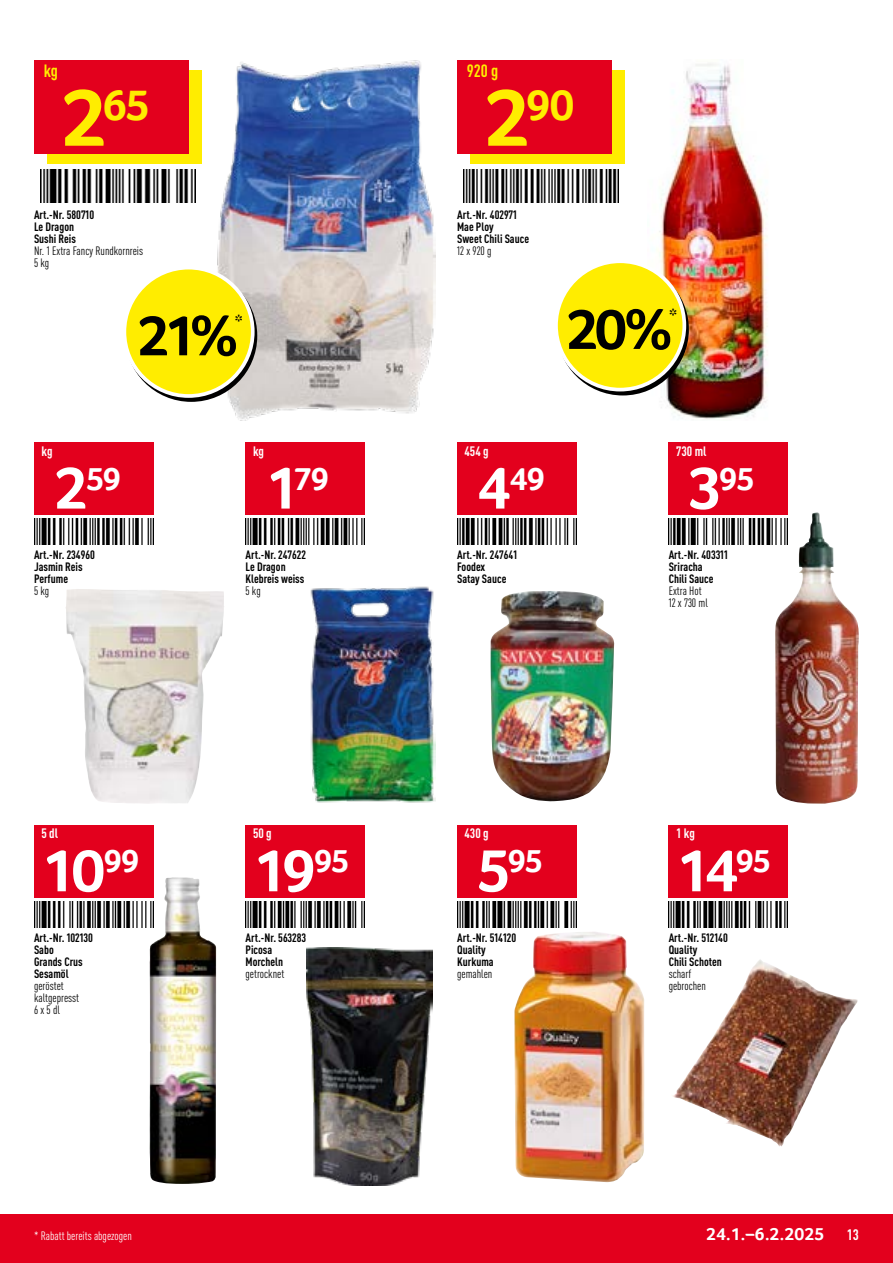
<style>
.page{position:relative;width:893px;height:1263px;background:#fff}
.page>*{position:absolute;margin:0;border:0;box-sizing:border-box;transform-origin:0 0}
.Preis_weiss{font:700 61.5px "Transgourmet";color:#fff}
.Rabattbutton{font:700 58.5px "Transgourmet";color:#000}
.Preis_HOT{font:700 44.55px "Transgourmet";color:#ffed00}
.Preis_weiss-2{font:700 33.3px "Transgourmet";letter-spacing:-.035em;color:#fff}
.Rabattbutton-2{font:700 19.5px "Transgourmet";color:#000}
.t1{font:700 18px "Transgourmet";letter-spacing:.01em;color:#fff}
.Unit_HOT{font:700 condensed 17.55px "DINOT";color:#ffed00}
.t2{font:700 condensed 15px "DINOT";color:#fff}
.Unit_weiss{font:700 condensed 13.5px "DINOT";color:#fff}
.t3{font:700 condensed 12px/12px "DINOT";color:#000}
.t4{font:condensed 12px "DINOT";color:#000}
.t5{font:condensed 12px "DINOT";color:#fff}
.s1{font-size:84px}
.s2{font-size:61.5px}
</style>
<div class="page">
<div style="left:0;top:1214px;width:893px;height:49px;background:#e3001d"></div>
<img style="left:217px;top:60px;width:219px;height:361px">
<img style="left:647px;top:63px;width:121px;height:356px">
<img style="left:149px;top:877px;width:67px;height:307px">
<img style="left:514px;top:932px;width:130px;height:250px">
<img style="left:672px;top:961px;width:112px;height:185px">
<img style="left:66px;top:589px;width:137px;height:215px">
<img style="left:310px;top:586px;width:126px;height:217px">
<img style="left:490px;top:591px;width:125px;height:211px">
<img style="left:775px;top:512px;width:84px;height:292px">
<img style="left:307px;top:947px;width:126px;height:239px">
<div style="left:246px;top:825px;width:119px;height:72px;background:#e3001d"></div>
<img style="left:246px;top:901px;width:119px;height:26px">
<div style="left:47px;top:70px;width:155px;height:94px;background:#ffed00"></div>
<div style="left:34px;top:60px;width:155px;height:93px;background:#e3001d"></div>
<div style="left:124px;top:268px;width:129px;height:128px;background:#ffed00;border-radius:50%"></div>
<div style="left:123px;top:266px;width:132px;height:132px;border:4px solid #fff;border-radius:50%"></div>
<img style="left:40px;top:170px;width:155px;height:33px">
<div style="left:470px;top:70px;width:155px;height:94px;background:#ffed00"></div>
<div style="left:457px;top:60px;width:155px;height:93px;background:#e3001d"></div>
<svg style="left:559px;top:265px;width:128px;height:129px"></svg>
<div style="left:556px;top:261px;width:128px;height:129px;background:#ffed00;border-radius:50%"></div>
<div style="left:554px;top:259px;width:132px;height:132px;border:4px solid #fff;border-radius:50%"></div>
<img style="left:463px;top:170px;width:155px;height:33px">
<div style="left:34px;top:825px;width:119px;height:72px;background:#e3001d"></div>
<img style="left:34px;top:901px;width:119px;height:26px">
<div style="left:457px;top:825px;width:119px;height:72px;background:#e3001d"></div>
<img style="left:457px;top:901px;width:119px;height:26px">
<div style="left:669px;top:825px;width:119px;height:72px;background:#e3001d"></div>
<img style="left:669px;top:901px;width:119px;height:26px">
<div style="left:34px;top:442px;width:119px;height:72px;background:#e3001d"></div>
<img style="left:34px;top:519px;width:119px;height:25px">
<div style="left:246px;top:442px;width:119px;height:72px;background:#e3001d"></div>
<img style="left:246px;top:519px;width:119px;height:25px">
<div style="left:457px;top:442px;width:119px;height:72px;background:#e3001d"></div>
<img style="left:457px;top:519px;width:119px;height:25px">
<div style="left:669px;top:442px;width:119px;height:72px;background:#e3001d"></div>
<img style="left:669px;top:519px;width:119px;height:25px">
<p class="Unit_HOT" style="left:44px;top:60px;width:16px">kg</p>
<p class="Preis_HOT" style="left:61px;top:79px;width:91px"><span class="s1">2</span>65</p>
<p class="t3" style="left:34px;top:208px;width:62px">Art.-Nr. 580710</p>
<p class="t3" style="left:34px;top:220px;width:43px">Le Dragon<br>Sushi Reis</p>
<p class="t4" style="left:34px;top:243px;width:111px">Nr. 1 Extra Fancy Rundkornreis</p>
<p class="t4" style="left:34px;top:255px;width:17px">5 kg</p>
<p class="Rabattbutton" style="left:137px;top:301px;width:103px">21%</p>
<p class="Rabattbutton-2" style="left:235px;top:310px;width:10px">*</p>
<p class="Unit_weiss" style="left:41px;top:443px;width:13px">kg</p>
<p class="Preis_weiss-2" style="left:54px;top:459px;width:69px"><span class="s2">2</span>59</p>
<p class="t3" style="left:34px;top:548px;width:62px">Art.-Nr. 234960</p>
<p class="t3" style="left:34px;top:560px;width:50px">Jasmin Reis<br>Perfume</p>
<p class="t4" style="left:34px;top:584px;width:17px">5 kg</p>
<p class="Unit_weiss" style="left:253px;top:443px;width:13px">kg</p>
<p class="Preis_weiss-2" style="left:265px;top:459px;width:65px"><span class="s2">1</span>79</p>
<p class="t3" style="left:246px;top:548px;width:62px">Art.-Nr. 247622</p>
<p class="t3" style="left:246px;top:560px;width:60px">Le Dragon<br>Klebreis weiss</p>
<p class="t4" style="left:246px;top:584px;width:17px">5 kg</p>
<p class="Unit_weiss" style="left:41px;top:825px;width:18px">5 dl</p>
<p class="Unit_weiss" style="left:253px;top:825px;width:20px">50 g</p>
<p class="Preis_weiss" style="left:42px;top:834px;width:99px">10<sup>99</sup></p>
<p class="t3" style="left:34px;top:931px;width:60px">Art.-Nr. 102130</p>
<p class="t3" style="left:34px;top:943px;width:50px">Sabo<br>Grands Crus<br>Sesamöl</p>
<p class="t4" style="left:34px;top:978px;width:31px">geröstet</p>
<p class="t4" style="left:34px;top:990px;width:47px">kaltgepresst</p>
<p class="t4" style="left:34px;top:1002px;width:27px">6 x 5 dl</p>
<p class="Preis_weiss" style="left:253px;top:834px;width:98px">19<sup>95</sup></p>
<p class="t3" style="left:246px;top:931px;width:62px">Art.-Nr. 563283</p>
<p class="t3" style="left:246px;top:943px;width:39px">Picosa<br>Morcheln</p>
<p class="t4" style="left:246px;top:966px;width:40px">getrocknet</p>
<p class="Unit_HOT" style="left:467px;top:60px;width:33px">920 g</p>
<p class="Preis_HOT" style="left:484px;top:79px;width:92px"><span class="s1">2</span>90</p>
<p class="t3" style="left:457px;top:208px;width:61px">Art.-Nr. 402971</p>
<p class="t3" style="left:457px;top:220px;width:73px">Mae Ploy<br>Sweet Chili Sauce</p>
<p class="t4" style="left:457px;top:243px;width:36px">12 x 920 g</p>
<p class="Rabattbutton" style="left:566px;top:295px;width:108px">20%</p>
<p class="Rabattbutton-2" style="left:669px;top:304px;width:10px">*</p>
<p class="Unit_weiss" style="left:465px;top:443px;width:26px">454 g</p>
<p class="Preis_weiss-2" style="left:477px;top:459px;width:69px"><span class="s2">4</span>49</p>
<p class="t3" style="left:457px;top:548px;width:61px">Art.-Nr. 247641</p>
<p class="t3" style="left:457px;top:560px;width:51px">Foodex<br>Satay Sauce</p>
<p class="Unit_weiss" style="left:676px;top:443px;width:32px">730 ml</p>
<p class="Preis_weiss-2" style="left:688px;top:459px;width:68px"><span class="s2">3</span>95</p>
<p class="t3" style="left:669px;top:548px;width:61px">Art.-Nr. 403311</p>
<p class="t3" style="left:669px;top:560px;width:46px">Sriracha<br>Chili Sauce</p>
<p class="t4" style="left:669px;top:584px;width:34px">Extra Hot</p>
<p class="t4" style="left:669px;top:596px;width:41px">12 x 730 ml</p>
<p class="Unit_weiss" style="left:465px;top:825px;width:26px">430 g</p>
<p class="Preis_weiss-2" style="left:477px;top:841px;width:68px"><span class="s2">5</span>95</p>
<p class="t3" style="left:457px;top:931px;width:61px">Art.-Nr. 514120</p>
<p class="t3" style="left:457px;top:943px;width:38px">Quality<br>Kurkuma</p>
<p class="t4" style="left:457px;top:966px;width:37px">gemahlen</p>
<p class="Unit_weiss" style="left:676px;top:825px;width:20px">1 kg</p>
<p class="Preis_weiss" style="left:676px;top:834px;width:96px">14<sup>95</sup></p>
<p class="t3" style="left:669px;top:931px;width:61px">Art.-Nr. 512140</p>
<p class="t3" style="left:669px;top:943px;width:55px">Quality<br>Chili Schoten</p>
<p class="t4" style="left:669px;top:966px;width:24px">scharf</p>
<p class="t4" style="left:669px;top:978px;width:39px">gebrochen</p>
<p class="t5" style="left:34px;top:1229px;width:99px">* Rabatt bereits abgezogen</p>
<p class="t1" style="left:706px;top:1224px;width:120px">24.1.–6.2.2025</p>
<p class="t2" style="left:847px;top:1226px;width:14px">13</p>
</div>
